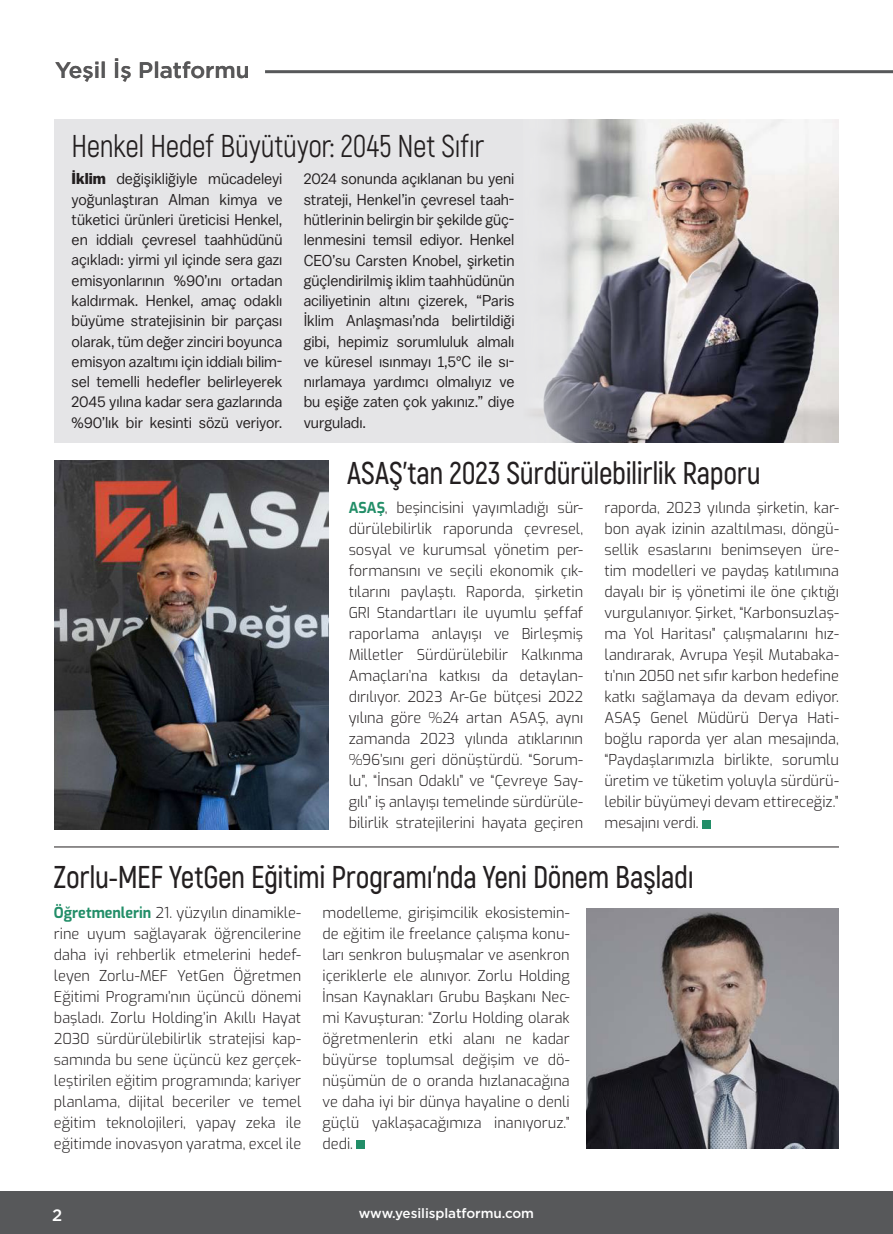
<style>
.page{position:relative;width:893px;height:1234px;background:#fff}
.page>*{position:absolute;margin:0;border:0;box-sizing:border-box;transform-origin:0 0}
.t1{font:600 31.5px "Akrobat";letter-spacing:-.015em;color:#231f20;scale:.95 1}
.t2{font:31.5px "Akrobat";letter-spacing:-.005em;color:#231f20;scale:.95 1}
.t3{font:500 22.5px "Gotham";color:#544740}
.t4{font:500 16.5px "Gotham";color:#fff}
.t5{font:15.75px/20.2px "Balto";letter-spacing:-.005em;color:#231f20;text-align:justify;scale:.95 1}
.t6{font:300 15px/21px "Exo";color:#231f20;text-align:justify}
.t7{font:500 13.5px "Gotham";letter-spacing:-.005em;color:#fff}
.s1{font-weight:700}
.s2{font-weight:700;color:#228e68}
</style>
<div class="page">
<hr style="left:265px;top:70px;width:628px;height:3px;background:#57585a">
<div style="left:0;top:1191px;width:893px;height:42px;background:#57585a"></div>
<hr style="left:54px;top:846px;width:785px;height:1px;background:#231f20">
<div style="left:702px;top:819px;width:9px;height:9px;background:#228e68"></div>
<div style="left:357px;top:1139px;width:8px;height:9px;background:#228e68"></div>
<img style="left:54px;top:460px;width:275px;height:369px">
<div style="left:54px;top:119px;width:785px;height:323px;background:#e5e5e7"></div>
<img style="left:534px;top:119px;width:305px;height:323px">
<img style="left:587px;top:908px;width:252px;height:240px">
<p class="t3" style="left:55px;top:55px;width:196px">Yeşil İş Platformu</p>
<p class="t2" style="left:72px;top:127px;width:436px">Henkel Hedef Büyütüyor: 2045 Net Sıfır</p>
<p class="t5" style="left:72px;top:168px;width:223px"><span class="s1">İklim</span> değişikliğiyle mücadeleyi yoğunlaştıran Alman kimya ve tüketici ürünleri üreticisi Henkel, en iddialı çevresel taahhüdünü açıkladı: yirmi yıl içinde sera gazı emisyonlarının %90’ını ortadan kaldırmak. Henkel, amaç odaklı büyüme stratejisinin bir parçası olarak, tüm değer zinciri boyunca emisyon azaltımı için iddialı bilim&shy;sel temelli hedefler belirleyerek 2045 yılına kadar sera gazlarında %90’lık bir kesinti sözü veriyor.</p>
<p class="t5" style="left:304px;top:168px;width:223px">2024 sonunda açıklanan bu yeni strateji, Henkel’in çevresel taah&shy;hütlerinin belirgin bir şekilde güç&shy;lenmesini temsil ediyor. Henkel CEO’su Carsten Knobel, şirketin güçlendirilmiş iklim taahhüdünün aciliyetinin altını çizerek, “Paris İklim Anlaşması’nda belirtildiği gibi, hepimiz sorumluluk almalı ve küresel ısınmayı 1,5°C ile sı&shy;nırlamaya yardımcı olmalıyız ve bu eşiğe zaten çok yakınız.” diye vurguladı.</p>
<p class="t1" style="left:347px;top:453px;width:437px">ASAŞ’tan 2023 Sürdürülebilirlik Raporu</p>
<p class="t6" style="left:349px;top:496px;width:236px"><span class="s2">ASAŞ</span>, beşincisini yayımladığı sür&shy;dürülebilirlik raporunda çevresel, sosyal ve kurumsal yönetim per&shy;formansını ve seçili ekonomik çık&shy;tılarını paylaştı. Raporda, şirketin GRI Standartları ile uyumlu şeffaf raporlama anlayışı ve Birleşmiş Milletler Sürdürülebilir Kalkınma Amaçları’na katkısı da detaylan&shy;dırılıyor. 2023 Ar-Ge bütçesi 2022 yılına göre %24 artan ASAŞ, aynı zamanda 2023 yılında atıklarının %96’sını geri dönüştürdü. “Sorum&shy;lu”, “İnsan Odaklı” ve “Çevreye Say&shy;gılı” iş anlayışı temelinde sürdürüle&shy;bilirlik stratejilerini hayata geçiren</p>
<p class="t6" style="left:604px;top:496px;width:236px">raporda, 2023 yılında şirketin, kar&shy;bon ayak izinin azaltılması, döngü&shy;sellik esaslarını benimseyen üre&shy;tim modelleri ve paydaş katılımına dayalı bir iş yönetimi ile öne çıktığı vurgulanıyor. Şirket, “Karbonsuzlaş&shy;ma Yol Haritası” çalışmalarını hız&shy;landırarak, Avrupa Yeşil Mutabaka&shy;tı’nın 2050 net sıfır karbon hedefine katkı sağlamaya da devam ediyor.<br>ASAŞ Genel Müdürü Derya Hati&shy;boğlu raporda yer alan mesajında, “Paydaşlarımızla birlikte, sorumlu üretim ve tüketim yoluyla sürdürü&shy;lebilir büyümeyi devam ettireceğiz.” mesajını verdi.</p>
<p class="t1" style="left:54px;top:857px;width:675px">Zorlu-MEF YetGen Eğitimi Programı’nda Yeni Dönem Başladı</p>
<p class="t6" style="left:54px;top:900px;width:249px"><span class="s2">Öğretmenlerin</span> 21. yüzyılın dinamikle&shy;rine uyum sağlayarak öğrencilerine daha iyi rehberlik etmelerini hedef&shy;leyen Zorlu-MEF YetGen Öğretmen Eğitimi Programı’nın üçüncü dönemi başladı. Zorlu Holding’in Akıllı Hayat 2030 sürdürülebilirlik stratejisi kap&shy;samında bu sene üçüncü kez gerçek&shy;leştirilen eğitim programında; kariyer planlama, dijital beceriler ve temel eğitim teknolojileri, yapay zeka ile eğitimde inovasyon yaratma, excel ile</p>
<p class="t6" style="left:322px;top:900px;width:249px">modelleme, girişimcilik ekosistemin&shy;de eğitim ile freelance çalışma konu&shy;ları senkron buluşmalar ve asenkron içeriklerle ele alınıyor. Zorlu Holding İnsan Kaynakları Grubu Başkanı Nec&shy;mi Kavuşturan: “Zorlu Holding olarak öğretmenlerin etki alanı ne kadar büyürse toplumsal değişim ve dö&shy;nüşümün de o oranda hızlanacağına ve daha iyi bir dünya hayaline o denli güçlü yaklaşacağımıza inanıyoruz.” dedi.</p>
<p class="t4" style="left:52px;top:1203px;width:12px">2</p>
<p class="t7" style="left:359px;top:1204px;width:177px">www.yesilisplatformu.com</p>
</div>
